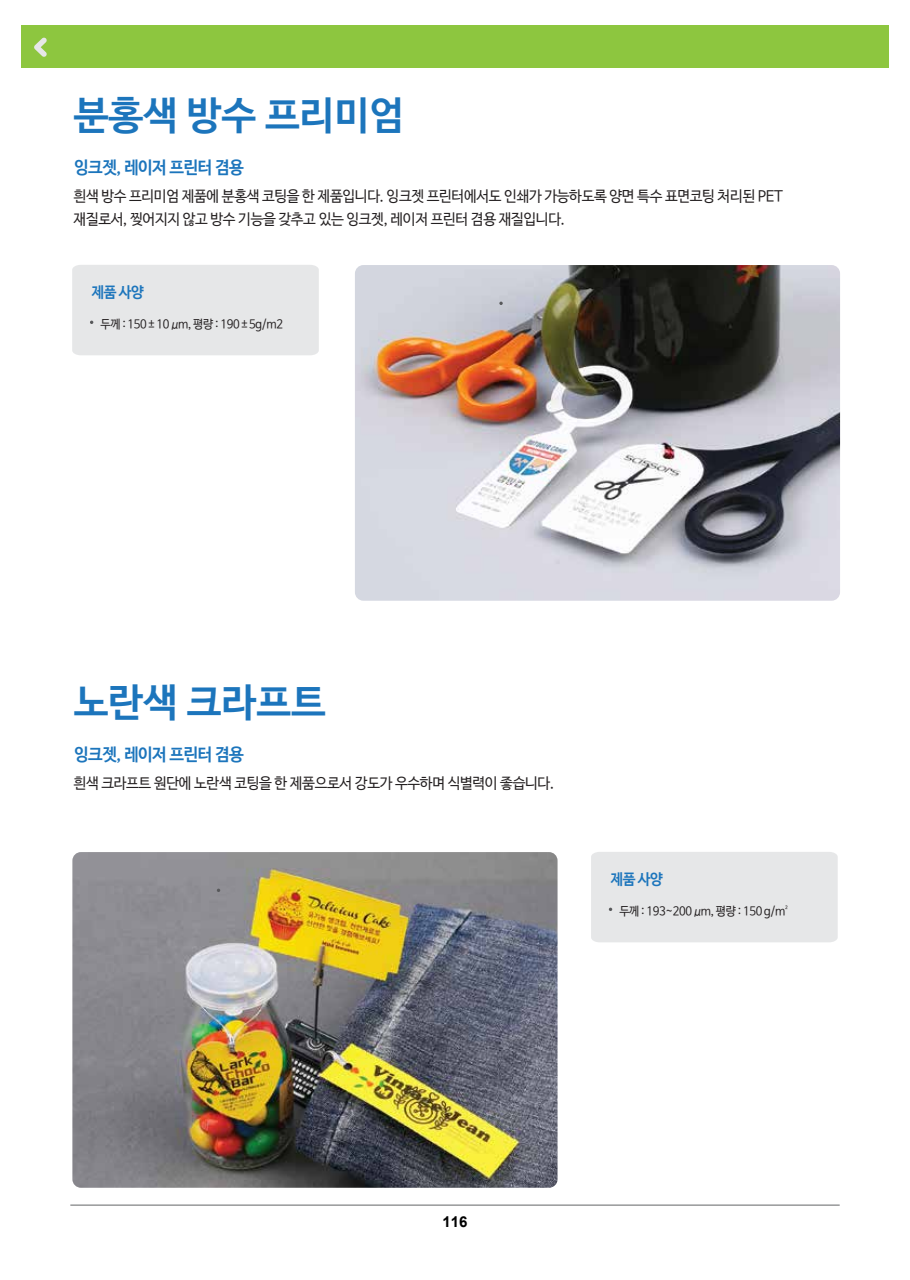
<style>
.page{position:relative;width:910px;height:1280px;background:#fff}
.page>*{position:absolute;margin:0;border:0;box-sizing:border-box;transform-origin:0 0}
.t1{font:39px "Nanum Barun Gothic OTF Bold";color:#1c75bc}
.t2{font:17.25px "Nanum Barun Gothic OTF Bold";letter-spacing:-.03em;color:#1c75bc;scale:.95 1}
.t3{font:15px/22.5px "Nanum Barun Gothic OTF";letter-spacing:-.02em;color:#231f20;scale:.95 1}
.t4{font:15px "Nanum Barun Gothic OTF Bold";letter-spacing:-.03em;color:#1c75bc;scale:.95 1}
.t5{font:700 15px "Arial";color:#000}
.t6{font:12px "Nanum Barun Gothic OTF";letter-spacing:-.03em;color:#231f20;scale:.95 1}
</style>
<div class="page">
<img style="left:355px;top:265px;width:485px;height:336px">
<svg style="left:499px;top:302px;width:4px;height:3px"></svg>
<div style="left:72px;top:265px;width:247px;height:90px;background:#e6e7e8"></div>
<img style="left:72px;top:852px;width:486px;height:336px">
<div style="left:591px;top:852px;width:247px;height:90px;background:#e6e7e8"></div>
<hr style="left:70px;top:1205px;width:770px;height:1px;background:#636466">
<div style="left:21px;top:26px;width:868px;height:42px;background:#8dc63f"></div>
<svg style="left:34px;top:38px;width:13px;height:19px"></svg>
<h1 class="t1" style="left:74px;top:95px;width:332px">분홍색 방수 프리미엄</h1>
<p class="t2" style="left:74px;top:159px;width:180px">잉크젯, 레이저 프린터 겸용</p>
<p class="t3" style="left:74px;top:186px;width:748px">흰색 방수 프리미엄 제품에 분홍색 코팅을 한 제품입니다. 잉크젯 프린터에서도 인쇄가 가능하도록 양면 특수 표면코팅 처리된 PET 재질로서, 찢어지지 않고 방수 기능을 갖추고 있는 잉크젯, 레이저 프린터 겸용 재질입니다.</p>
<p class="t4" style="left:92px;top:284px;width:57px">제품 사양</p>
<p class="t6" style="left:101px;top:318px;width:194px">두께 : 150±10 μm, 평량 : 190±5g/m2</p>
<h1 class="t1" style="left:74px;top:682px;width:254px">노란색 크라프트</h1>
<p class="t2" style="left:74px;top:746px;width:180px">잉크젯, 레이저 프린터 겸용</p>
<p class="t3" style="left:74px;top:773px;width:507px">흰색 크라프트 원단에 노란색 코팅을 한 제품으로서 강도가 우수하며 식별력이 좋습니다.</p>
<p class="t4" style="left:610px;top:871px;width:57px">제품 사양</p>
<p class="t6" style="left:619px;top:905px;width:181px">두께 : 193~200 μm, 평량 : 150 g/m²</p>
<p class="t5" style="left:442px;top:1211px;width:27px">116</p>
</div>
